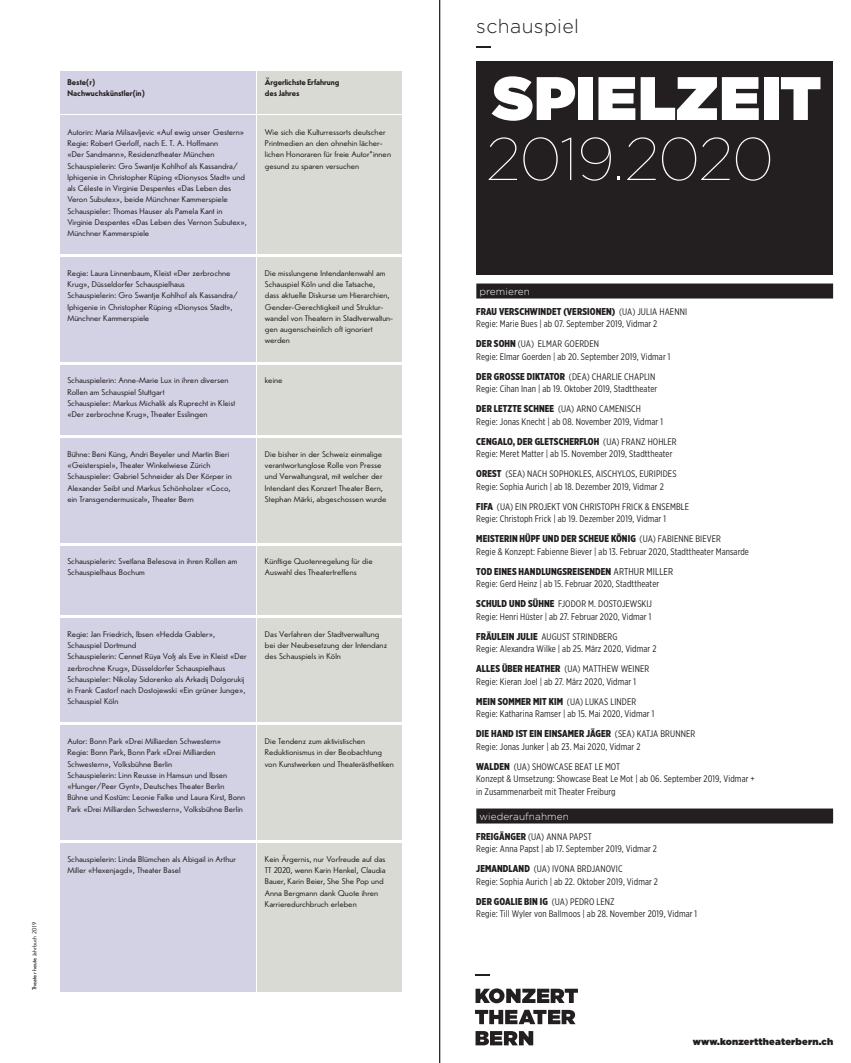
<style>
.page{position:relative;width:851px;height:1063px;background:#fff}
.page>*{position:absolute;margin:0;border:0;box-sizing:border-box;transform-origin:0 0}
.t1{font:900 61.25px "Gotham";letter-spacing:.015em;color:#fff}
.t2{font:100 60px "Gotham";letter-spacing:-.02em;color:#fff}
.t3{font:300 19.38px "Gotham";letter-spacing:.02em;color:#231f20}
.t4{font:900 10px "Gotham X Narrow";letter-spacing:.01em;color:#231f20}
.t5{font:300 10px "Gotham";letter-spacing:.01em;color:#fff}
.t6{font:9.5px/20px "Gotham X Narrow";letter-spacing:.01em;color:#231f20}
.t7{font:900 9.5px "Gotham";letter-spacing:.02em;color:#231f20}
.t8{font:8.75px/11.2px "Erbar URW";color:#231f20}
.t9{font:600 8.75px/11.2px "Erbar URW";letter-spacing:-.005em;color:#231f20}
.t10{font:500 6.25px "Erbar URW";color:#231f20}
.s1{font-weight:400}
.s2{font-weight:400;font-size:9.5px}
.s3{font-weight:900;font-size:10px}
</style>
<div class="page">
<div style="left:476px;top:61px;width:357px;height:213px;background:#231f20"></div>
<svg style="left:476px;top:47px;width:14px;height:1px"></svg>
<svg style="left:475px;top:1031px;width:58px;height:14px"></svg>
<svg style="left:475px;top:1010px;width:100px;height:14px"></svg>
<svg style="left:475px;top:988px;width:103px;height:15px"></svg>
<svg style="left:475px;top:974px;width:15px;height:2px"></svg>
<div style="left:476px;top:284px;width:357px;height:15px;background:#231f20"></div>
<div style="left:476px;top:809px;width:357px;height:15px;background:#231f20"></div>
<hr style="left:439px;top:0;width:1px;height:1063px;background:#231f20">
<div style="left:258px;top:71px;width:144px;height:42px;background:#dadad4"></div>
<div style="left:60px;top:71px;width:195px;height:42px;background:#d3d1e4"></div>
<div style="left:258px;top:116px;width:144px;height:876px;background:#dadad4"></div>
<div style="left:60px;top:116px;width:195px;height:876px;background:#d3d1e4"></div>
<hr style="left:0;top:255px;width:420px;height:2px;background:#fff">
<hr style="left:0;top:362px;width:420px;height:2px;background:#fff">
<hr style="left:0;top:435px;width:420px;height:3px;background:#fff">
<hr style="left:0;top:543px;width:420px;height:2px;background:#fff">
<hr style="left:0;top:615px;width:420px;height:3px;background:#fff">
<hr style="left:0;top:723px;width:420px;height:2px;background:#fff">
<hr style="left:0;top:840px;width:420px;height:3px;background:#fff">
<p class="t10" style="left:32px;top:990px;width:69px;rotate:-90deg">Theater heute <span class="s1">Jahrbuch 2019</span></p>
<p class="t9" style="left:67px;top:77px;width:79px">Beste(r)<br>Nachwuchskünstler(in)</p>
<p class="t8" style="left:67px;top:127px;width:181px">Autorin: Maria Milisavljevic «Auf ewig unser Gestern» Regie: Robert Gerloff, nach E. T. A. Hoffmann<br>«Der Sandmann», Residenztheater München Schauspielerin: Gro Swantje Kohlhof als Kassandra/ Iphigenie in Christopher Rüping «Dionysos Stadt» und als Céleste in Virginie Despentes «Das Leben des Veron Subutex», beide Münchner Kammerspiele Schauspieler: Thomas Hauser als Pamela Kant in Virginie Despentes «Das Leben des Vernon Subutex», Münchner Kammerspiele</p>
<p class="t8" style="left:67px;top:268px;width:172px">Regie: Laura Linnenbaum, Kleist «Der zerbrochne Krug», Düsseldorfer Schauspielhaus<br>Schauspielerin: Gro Swantje Kohlhof als Kassandra/ Iphigenie in Christopher Rüping «Dionysos Stadt», Münchner Kammerspiele</p>
<p class="t9" style="left:265px;top:77px;width:76px">Ärgerlichste Erfahrung des Jahres</p>
<p class="t8" style="left:265px;top:127px;width:128px">Wie sich die Kulturressorts deutscher Printmedien an den ohnehin lächer - lichen Honoraren für freie Autor*innen gesund zu sparen versuchen</p>
<p class="t8" style="left:265px;top:268px;width:130px">Die misslungene Intendantenwahl am Schauspiel Köln und die Tatsache,<br>dass aktuelle Diskurse um Hierarchien, Gender-Gerechtigkeit und Struktur&shy;wandel von Theatern in Stadtverwaltun&shy;gen augenscheinlich oft ignoriert werden</p>
<p class="t8" style="left:67px;top:376px;width:162px">Schauspielerin: Anne-Marie Lux in ihren diversen</p>
<p class="t8" style="left:265px;top:376px;width:19px">keine</p>
<p class="t8" style="left:67px;top:387px;width:169px">Rollen am Schauspiel Stuttgart<br>Schauspieler: Markus Michalik als Ruprecht in Kleist «Der zerbrochne Krug», Theater Esslingen</p>
<p class="t8" style="left:265px;top:449px;width:123px">Die bisher in der Schweiz einmalige verantwortunglose Rolle von Presse und Verwaltungsrat, mit welcher der Intendant des Konzert Theater Bern, Stephan Märki, abgeschossen wurde</p>
<p class="t8" style="left:67px;top:449px;width:166px">Bühne: Beni Küng, Andri Beyeler und Martin Bieri «Geisterspiel», Theater Winkelwiese Zürich Schauspieler: Gabriel Schneider als Der Körper in Alexander Seibt und Markus Schönholzer «Coco, ein Transgendermusical», Theater Bern</p>
<p class="t8" style="left:67px;top:557px;width:171px">Schauspielerin: Svetlana Belesova in ihren Rollen am<br>Schauspielhaus Bochum</p>
<p class="t8" style="left:265px;top:557px;width:109px">Künftige Quotenregelung für die<br>Auswahl des Theatertreffens</p>
<p class="t8" style="left:67px;top:629px;width:181px">Regie: Jan Friedrich, Ibsen «Hedda Gabler», Schauspiel Dortmund<br>Schauspielerin: Cennet Rüya Voß als Eve in Kleist «Der zerbrochne Krug», Düsseldorfer Schauspielhaus Schauspieler: Nikolay Sidorenko als Arkadij Dolgorukij in Frank Castorf nach Dostojewski «Ein grüner Junge», Schauspiel Köln</p>
<p class="t8" style="left:67px;top:737px;width:179px">Autor: Bonn Park «Drei Milliarden Schwestern»<br>Regie: Bonn Park, Bonn Park «Drei Milliarden Schwestern», Volksbühne Berlin<br>Schauspielerin: Linn Reusse in Hamsun und Ibsen «Hunger/Peer Gynt», Deutsches Theater Berlin Bühne und Kostüm: Leonie Falke und Laura Kirst, Bonn Park «Drei Milliarden Schwestern», Volksbühne Berlin</p>
<p class="t8" style="left:67px;top:854px;width:170px">Schauspielerin: Linda Blümchen als Abigail in Arthur<br>Miller «Hexenjagd», Theater Basel</p>
<p class="t8" style="left:265px;top:629px;width:124px">Das Verfahren der Stadtverwaltung bei der Neubesetzung der Intendanz des Schauspiels in Köln</p>
<p class="t8" style="left:265px;top:737px;width:130px">Die Tendenz zum aktivistischen<br>Reduktionismus in der Beobachtung von Kunstwerken und Theaterästhetiken</p>
<p class="t8" style="left:265px;top:854px;width:122px">Kein Ärgernis, nur Vorfreude auf das TT 2020, wenn Karin Henkel, Claudia Bauer, Karin Beier, She She Pop und Anna Bergmann dank Quote ihren Karrieredurchbruch erleben</p>
<h3 class="t3" style="left:476px;top:15px;width:104px">schauspiel</h3>
<h1 class="t1" style="left:492px;top:71px;width:330px">SPIELZEIT</h1>
<h2 class="t2" style="left:486px;top:132px;width:289px">2019.2020</h2>
<p class="t5" style="left:479px;top:286px;width:52px">premieren</p>
<p class="t4" style="left:476px;top:308px;width:212px">FRAU VERSCHWINDET (VERSIONEN) <span class="s2">(UA) JULIA HAENNI</span></p>
<p class="t6" style="left:476px;top:315px;width:182px">Regie: Marie Bues | ab 07. September 2019, Vidmar 2<br><span class="s3">DER SOHN</span> (UA) ELMAR GOERDEN</p>
<p class="t6" style="left:476px;top:347px;width:195px">Regie: Elmar Goerden | ab 20. September 2019, Vidmar 1<br><span class="s3">DER GROSSE DIKTATOR</span> (DEA) CHARLIE CHAPLIN</p>
<p class="t6" style="left:476px;top:380px;width:182px">Regie: Cihan Inan | ab 19. Oktober 2019, Stadttheater<br><span class="s3">DER LETZTE SCHNEE</span> (UA) ARNO CAMENISCH</p>
<p class="t6" style="left:476px;top:412px;width:188px">Regie: Jonas Knecht | ab 08. November 2019, Vidmar 1</p>
<p class="t4" style="left:476px;top:438px;width:202px">CENGALO, DER GLETSCHERFLOH <span class="s2">(UA) FRANZ HOHLER</span></p>
<p class="t6" style="left:476px;top:445px;width:202px">Regie: Meret Matter | ab 15. November 2019, Stadttheater<br><span class="s3">OREST</span> (SEA) NACH SOPHOKLES, AISCHYLOS, EURIPIDES</p>
<p class="t6" style="left:476px;top:477px;width:214px">Regie: Sophia Aurich | ab 18. Dezember 2019, Vidmar 2<br><span class="s3">FIFA</span> (UA) EIN PROJEKT VON CHRISTOPH FRICK &amp; ENSEMBLE</p>
<p class="t6" style="left:476px;top:510px;width:191px">Regie: Christoph Frick | ab 19. Dezember 2019, Vidmar 1</p>
<p class="t4" style="left:476px;top:535px;width:246px">MEISTERIN HÜPF UND DER SCHEUE KÖNIG <span class="s2">(UA) FABIENNE BIEVER</span></p>
<p class="t6" style="left:476px;top:542px;width:274px">Regie &amp; Konzept: Fabienne Biever | ab 13. Februar 2020, Stadttheater Mansarde</p>
<p class="t4" style="left:476px;top:568px;width:198px">TOD EINES HANDLUNGSREISENDEN <span class="s1">ARTHUR MILLER</span></p>
<p class="t6" style="left:476px;top:575px;width:184px">Regie: Gerd Heinz | ab 15. Februar 2020, Stadttheater<br><span class="s3">SCHULD UND SÜHNE</span> FJODOR M. DOSTOJEWSKIJ</p>
<p class="t6" style="left:476px;top:607px;width:176px">Regie: Henri Hüster | ab 27. Februar 2020, Vidmar 1<br><span class="s3">FRÄULEIN JULIE</span> AUGUST STRINDBERG</p>
<p class="t6" style="left:476px;top:640px;width:182px">Regie: Alexandra Wilke | ab 25. März 2020, Vidmar 2<br><span class="s3">ALLES ÜBER HEATHER</span> (UA) MATTHEW WEINER</p>
<p class="t6" style="left:476px;top:672px;width:161px">Regie: Kieran Joel | ab 27. März 2020, Vidmar 1</p>
<p class="t4" style="left:476px;top:698px;width:161px">MEIN SOMMER MIT KIM <span class="s2">(UA) LUKAS LINDER</span></p>
<p class="t6" style="left:476px;top:705px;width:179px">Regie: Katharina Ramser | ab 15. Mai 2020, Vidmar 1</p>
<p class="t4" style="left:476px;top:730px;width:220px">DIE HAND IST EIN EINSAMER JÄGER <span class="s2">(SEA) KATJA BRUNNER</span></p>
<p class="t6" style="left:476px;top:737px;width:166px">Regie: Jonas Junker | ab 23. Mai 2020, Vidmar 2<br><span class="s3">WALDEN</span> (UA) SHOWCASE BEAT LE MOT</p>
<p class="t6" style="left:476px;top:774px;width:280px;line-height:12.5px">Konzept &amp; Umsetzung: Showcase Beat Le Mot | ab 06. September 2019, Vidmar + in Zusammenarbeit mit Theater Freiburg</p>
<p class="t5" style="left:479px;top:811px;width:91px">wiederaufnahmen</p>
<p class="t6" style="left:476px;top:831px;width:182px;line-height:12.5px"><span class="s3">FREIGÄNGER</span> (UA) ANNA PAPST<br>Regie: Anna Papst | ab 17. September 2019, Vidmar 2</p>
<p class="t6" style="left:476px;top:864px;width:183px;line-height:12.5px"><span class="s3">JEMANDLAND</span> (UA) IVONA BRDJANOVIC<br>Regie: Sophia Aurich | ab 22. Oktober 2019, Vidmar 2</p>
<p class="t4" style="left:476px;top:898px;width:140px">DER GOALIE BIN IG <span class="s2">(UA) PEDRO LENZ</span></p>
<p class="t6" style="left:476px;top:905px;width:222px">Regie: Till Wyler von Ballmoos | ab 28. November 2019, Vidmar 1</p>
<p class="t7" style="left:692px;top:1038px;width:142px">www.konzerttheaterbern.ch</p>
</div>
